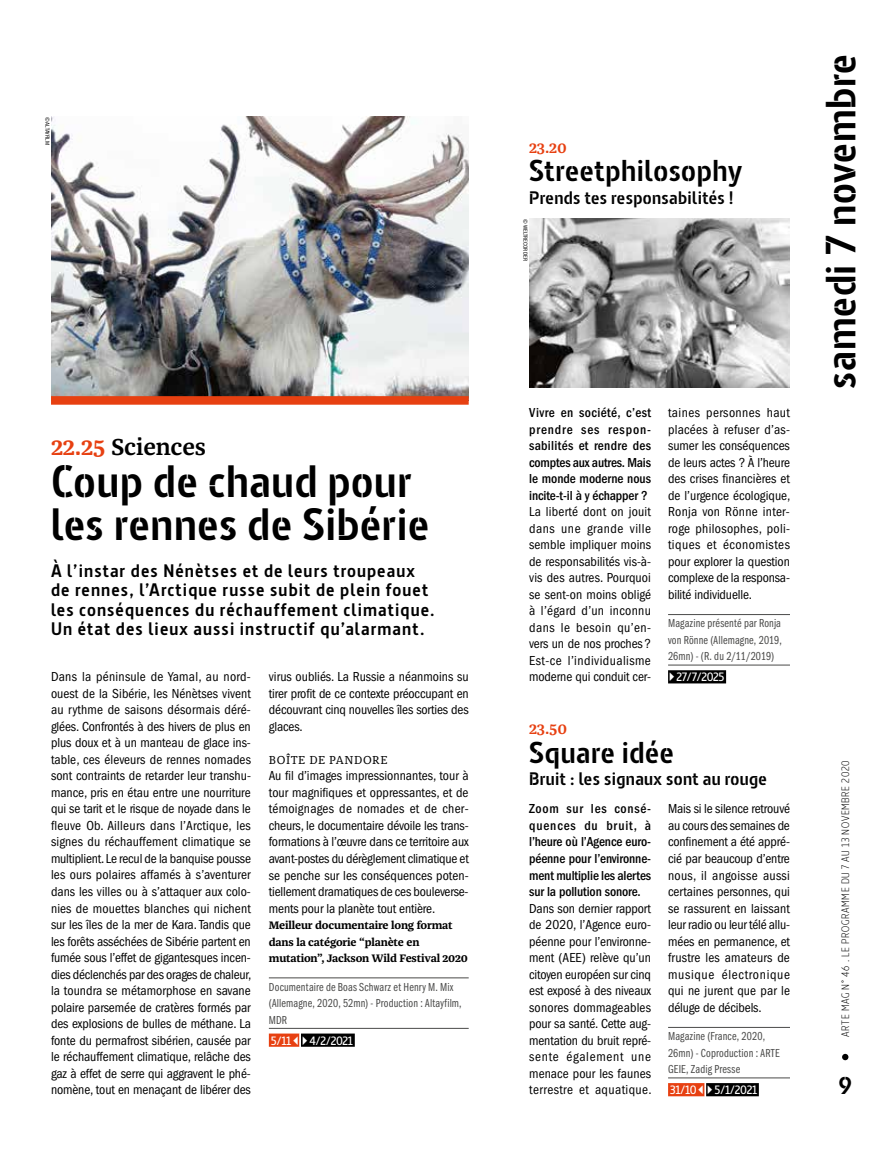
<style>
.page{position:relative;width:893px;height:1149px;background:#fff}
.page>*{position:absolute;margin:0;border:0;box-sizing:border-box;transform-origin:0 0}
.t1{font:700 45px/43.5px "Barna Stencil";letter-spacing:.015em;color:#000}
.t2{font:700 42px "Barna Stencil";letter-spacing:.015em;color:#000}
.t3{font:700 30px "Barna Stencil";letter-spacing:.02em;color:#000}
.t4{font:700 24.15px "Barna Stencil";color:#000}
.t5{font:600 24px "Franziska OT";letter-spacing:-.01em;color:#000}
.t6{font:700 18px/19.5px "Barna";letter-spacing:.06em;color:#000}
.t7{font:700 18px "Barna Stencil";letter-spacing:.02em;color:#000}
.t8{font:600 15.75px "Franziska OT";letter-spacing:-.01em;color:#e74011}
.t9{font:condensed 13.5px/16.5px "ITC Franklin Gothic Std";letter-spacing:-.01em;color:#000;text-align:justify}
.t10{font:500 condensed 13.5px/16.5px "ITC Franklin Gothic Std";letter-spacing:-.01em;color:#000;text-align:justify}
.t11{font:12px/16.5px "ITC Franklin Gothic Std Bk Cp";letter-spacing:.015em;color:#4a4a49}
.t12{font:600 12px "Barna";letter-spacing:-.03em;color:#fff}
.t13{font:12px "Franziska OT";letter-spacing:.045em;color:#000}
.t14{font:700 11.25px/16.5px "Franziska OT";letter-spacing:-.015em;color:#000}
.t15{font:300 10.5px "Barna";letter-spacing:.065em;color:#000}
.t16{font:condensed 6px "ITC Franklin Gothic Std";color:#000}
.s1{color:#e74011}
</style>
<div class="page">
<svg style="left:842px;top:1053px;width:6px;height:6px"></svg>
<img style="left:51px;top:117px;width:418px;height:279px">
<div style="left:51px;top:396px;width:418px;height:8px;background:#e74011"></div>
<hr style="left:668px;top:614px;width:122px;height:1px;background:#4a4a49">
<hr style="left:668px;top:664px;width:122px;height:1px;background:#4a4a49">
<div style="left:668px;top:670px;width:58px;height:13px;background:#000"></div>
<hr style="left:668px;top:1026px;width:122px;height:1px;background:#4a4a49">
<hr style="left:668px;top:1077px;width:122px;height:1px;background:#4a4a49">
<div style="left:668px;top:1082px;width:37px;height:13px;background:#e74011"></div>
<div style="left:706px;top:1082px;width:53px;height:13px;background:#000"></div>
<hr style="left:269px;top:977px;width:200px;height:1px;background:#4a4a49">
<hr style="left:269px;top:1027px;width:200px;height:1px;background:#4a4a49">
<div style="left:269px;top:1033px;width:30px;height:13px;background:#e74011"></div>
<div style="left:301px;top:1033px;width:54px;height:13px;background:#000"></div>
<img style="left:529px;top:219px;width:261px;height:168px">
<svg style="left:698px;top:1082px;width:14px;height:13px"></svg>
<svg style="left:293px;top:1033px;width:14px;height:13px"></svg>
<p class="t16" style="left:51px;top:116px;width:30px;rotate:90deg">© ALTAYFILM</p>
<h3 class="t5" style="left:51px;top:432px;width:156px"><span class="s1">22.25</span> Sciences</h3>
<h1 class="t1" style="left:51px;top:459px;width:380px">Coup de chaud pour les rennes de Sibérie</h1>
<h3 class="t6" style="left:51px;top:560px;width:385px">À l’instar des Nénètses et de leurs troupeaux de rennes, l’Arctique russe subit de plein fouet les conséquences du réchauffement climatique.<br>Un état des lieux aussi instructif qu’alarmant.</h3>
<p class="t9" style="left:51px;top:668px;width:202px">Dans la péninsule de Yamal, au nord&shy;ouest de la Sibérie, les Nénètses vivent au rythme de saisons désormais déré&shy;glées. Confrontés à des hivers de plus en plus doux et à un manteau de glace ins&shy;table, ces éleveurs de rennes nomades sont contraints de retarder leur transhu&shy;mance, pris en étau entre une nourriture qui se tarit et le risque de noyade dans le fleuve Ob. Ailleurs dans l’Arctique, les signes du réchauffement climatique se multiplient. Le recul de la banquise pousse les ours polaires affamés à s’aventurer dans les villes ou à s’attaquer aux colo&shy;nies de mouettes blanches qui nichent sur les îles de la mer de Kara. Tandis que les forêts asséchées de Sibérie partent en fumée sous l’effet de gigantesques incen&shy;dies déclenchés par des orages de chaleur, la toundra se métamorphose en savane polaire parsemée de cratères formés par des explosions de bulles de méthane. La fonte du permafrost sibérien, causée par le réchauffement climatique, relâche des gaz à effet de serre qui aggravent le phé&shy;nomène, tout en menaçant de libérer des</p>
<p class="t9" style="left:269px;top:668px;width:201px">virus oubliés. La Russie a néanmoins su tirer profit de ce contexte préoccupant en découvrant cinq nouvelles îles sorties des glaces.</p>
<p class="t13" style="left:269px;top:752px;width:120px">BOÎTE DE PANDORE</p>
<p class="t9" style="left:269px;top:767px;width:201px">Au fil d’images impressionnantes, tour à tour magnifiques et oppressantes, et de témoignages de nomades et de cher&shy;cheurs, le documentaire dévoile les trans&shy;formations à l’œuvre dans ce territoire aux avant-postes du dérèglement climatique et se penche sur les conséquences poten&shy;tiellement dramatiques de ces bouleverse&shy;ments pour la planète tout entière.</p>
<p class="t14" style="left:269px;top:916px;width:201px">Meilleur documentaire long format dans la catégorie “planète en mutation”, Jackson Wild Festival 2020</p>
<p class="t11" style="left:269px;top:978px;width:194px">Documentaire de Boas Schwarz et Henry M. Mix (Allemagne, 2020, 52mn) - Production : Altayfilm,<br>MDR</p>
<p class="t12" style="left:271px;top:1032px;width:22px">5/11</p>
<p class="t12" style="left:309px;top:1032px;width:45px">4/2/2021</p>
<p class="t8" style="left:529px;top:138px;width:39px">23.20</p>
<h3 class="t3" style="left:529px;top:153px;width:214px">Streetphilosophy</h3>
<h3 class="t7" style="left:529px;top:186px;width:206px">Prends tes responsabilités !</h3>
<p class="t16" style="left:529px;top:219px;width:43px;rotate:90deg">© WELTRECORDER</p>
<p class="t10" style="left:529px;top:404px;width:123px">Vivre en société, c’est prendre ses respon&shy;sabilités et rendre des comptes aux autres. Mais le monde moderne nous incite-t-il à y échapper ?</p>
<p class="t9" style="left:529px;top:503px;width:123px">La liberté dont on jouit dans une grande ville semble impliquer moins de responsabilités vis-à&shy;vis des autres. Pourquoi se sent-on moins obligé à l’égard d’un inconnu dans le besoin qu’en&shy;vers un de nos proches?<br>Est-ce l’individualisme moderne qui conduit cer-</p>
<p class="t9" style="left:668px;top:404px;width:124px">taines personnes haut placées à refuser d’as&shy;sumer les conséquences de leurs actes ? À l’heure des crises financières et de l’urgence écologique, Ronja von Rönne inter&shy;roge philosophes, poli&shy;tiques et économistes pour explorer la question complexe de la responsa&shy;bilité individuelle.</p>
<p class="t11" style="left:668px;top:615px;width:115px;text-align:justify">Magazine présenté par Ronja von Rönne (Allemagne, 2019, 26mn) - (R. du 2/11/2019)</p>
<p class="t12" style="left:676px;top:669px;width:49px">27/7/2025</p>
<p class="t8" style="left:529px;top:719px;width:39px">23.50</p>
<h3 class="t3" style="left:529px;top:733px;width:146px">Square idée</h3>
<h3 class="t7" style="left:529px;top:767px;width:239px">Bruit : les signaux sont au rouge</h3>
<p class="t10" style="left:529px;top:800px;width:123px">Zoom sur les consé&shy;quences du bruit, à l’heure où l’Agence euro&shy;péenne pour l’environne&shy;ment multiplie les alertes sur la pollution sonore.</p>
<p class="t9" style="left:529px;top:899px;width:124px">Dans son dernier rapport de 2020, l’Agence euro&shy;péenne pour l’environne&shy;ment (AEE) relève qu’un citoyen européen sur cinq est exposé à des niveaux sonores dommageables pour sa santé. Cette aug&shy;mentation du bruit repré&shy;sente également une menace pour les faunes terrestre et aquatique.</p>
<p class="t9" style="left:668px;top:800px;width:123px">Mais si le silence retrouvé au cours des semaines de confinement a été appré&shy;cié par beaucoup d’entre nous, il angoisse aussi certaines personnes, qui se rassurent en laissant leur radio ou leur télé allu&shy;mées en permanence, et frustre les amateurs de musique électronique qui ne jurent que par le déluge de décibels.</p>
<p class="t11" style="left:668px;top:1027px;width:113px">Magazine (France, 2020,<br>26mn) - Coproduction : ARTE<br>GEIE, Zadig Presse</p>
<p class="t12" style="left:670px;top:1082px;width:28px">31/10</p>
<p class="t12" style="left:714px;top:1082px;width:44px">5/1/2021</p>
<h2 class="t2" style="left:815px;top:388px;width:336px;rotate:-90deg">samedi 7 novembre</h2>
<p class="t15" style="left:839px;top:1036px;width:278px;rotate:-90deg">ARTE MAG N° 46 . LE PROGRAMME DU 7 AU 13 NOVEMBRE 2020</p>
<h3 class="t4" style="left:838px;top:1070px;width:15px">9</h3>
</div>
